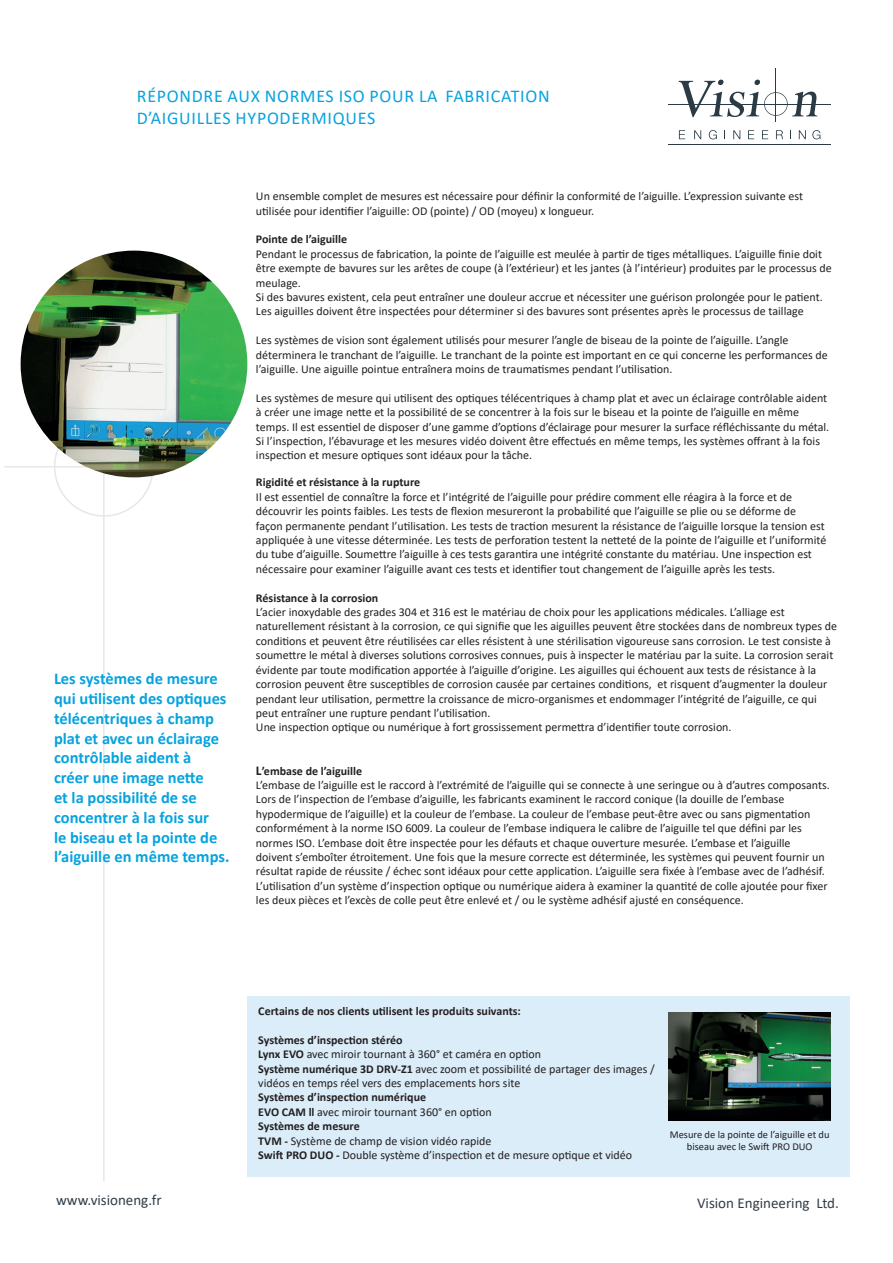
<style>
.page{position:relative;width:893px;height:1263px;background:#fff}
.page>*{position:absolute;margin:0;border:0;box-sizing:border-box;transform-origin:0 0}
.t1{font:18px/21.6px "Calibri";letter-spacing:.04em;color:#06a3df}
.t2{font:700 16.5px/19.8px "Calibri";color:#06a3df}
.t3{font:15px "Calibri";color:#323d47}
.t4{font:12px/14.4px "Calibri";color:#231f20}
.t5{font:700 12px "Calibri";color:#231f20}
.t6{font:10.5px/12.6px "Calibri";color:#231f20;text-align:center}
.s1{font-weight:700;font-size:13.5px}
.s2{font-weight:700}
</style>
<div class="page">
<hr style="left:103px;top:288px;width:2px;height:893px;background:#e6e7e9">
<hr style="left:4px;top:466px;width:176px;height:1px;background:#e6e7e9">
<div style="left:247px;top:996px;width:602px;height:181px;background:#dbedf9"></div>
<svg style="left:679px;top:130px;width:6px;height:9px"></svg>
<svg style="left:694px;top:130px;width:7px;height:9px"></svg>
<svg style="left:709px;top:130px;width:8px;height:9px"></svg>
<svg style="left:733px;top:130px;width:7px;height:9px"></svg>
<svg style="left:748px;top:130px;width:6px;height:9px"></svg>
<svg style="left:762px;top:130px;width:6px;height:9px"></svg>
<svg style="left:776px;top:130px;width:7px;height:9px"></svg>
<svg style="left:799px;top:130px;width:7px;height:9px"></svg>
<svg style="left:812px;top:130px;width:8px;height:9px"></svg>
<hr style="left:668px;top:145px;width:163px;height:1px;background:#2a3b46">
<hr style="left:668px;top:104px;width:163px;height:1px;background:#2a3b46">
<svg style="left:679px;top:80px;width:138px;height:37px"></svg>
<hr style="left:775px;top:69px;width:1px;height:53px;background:#2a3b46">
<img style="left:21px;top:251px;width:226px;height:226px;border-radius:113px">
<img style="left:669px;top:1013px;width:162px;height:108px">
<h1 class="t1" style="left:137px;top:85px;width:414px">RÉPONDRE AUX NORMES ISO POUR LA FABRICATION<br>D’AIGUILLES HYPODERMIQUES</h1>
<p class="t2" style="left:54px;top:669px;width:177px">Les systèmes de mesure qui utilisent des optiques télécentriques à champ plat et avec un éclairage contrôlable aident à créer une image nette<br>et la possibilité de se concentrer à la fois sur<br>le biseau et la pointe de l’aiguille en même temps.</p>
<p class="t4" style="left:256px;top:189px;width:549px">Un ensemble complet de mesures est nécessaire pour définir la conformité de l’aiguille. L’expression suivante est utilisée pour identifier l’aiguille: OD (pointe) / OD (moyeu) x longueur.</p>
<p class="t5" style="left:256px;top:231px;width:93px">Pointe de l’aiguille</p>
<p class="t4" style="left:256px;top:246px;width:577px">Pendant le processus de fabrication, la pointe de l’aiguille est meulée à partir de tiges métalliques. L’aiguille finie doit être exempte de bavures sur les arêtes de coupe (à l’extérieur) et les jantes (à l’intérieur) produites par le processus de meulage.<br>Si des bavures existent, cela peut entraîner une douleur accrue et nécessiter une guérison prolongée pour le patient.<br>Les aiguilles doivent être inspectées pour déterminer si des bavures sont présentes après le processus de taillage</p>
<p class="t4" style="left:256px;top:333px;width:573px">Les systèmes de vision sont également utilisés pour mesurer l’angle de biseau de la pointe de l’aiguille. L’angle déterminera le tranchant de l’aiguille. Le tranchant de la pointe est important en ce qui concerne les performances de l’aiguille. Une aiguille pointue entraînera moins de traumatismes pendant l’utilisation.</p>
<p class="t4" style="left:256px;top:390px;width:575px">Les systèmes de mesure qui utilisent des optiques télécentriques à champ plat et avec un éclairage contrôlable aident à créer une image nette et la possibilité de se concentrer à la fois sur le biseau et la pointe de l’aiguille en même temps. Il est essentiel de disposer d’une gamme d’options d’éclairage pour mesurer la surface réfléchissante du métal.<br>Si l’inspection, l’ébavurage et les mesures vidéo doivent être effectués en même temps, les systèmes offrant à la fois inspection et mesure optiques sont idéaux pour la tâche.</p>
<p class="t5" style="left:256px;top:474px;width:166px">Rigidité et résistance à la rupture</p>
<p class="t4" style="left:256px;top:489px;width:572px">Il est essentiel de connaître la force et l’intégrité de l’aiguille pour prédire comment elle réagira à la force et de découvrir les points faibles. Les tests de flexion mesureront la probabilité que l’aiguille se plie ou se déforme de<br>façon permanente pendant l’utilisation. Les tests de traction mesurent la résistance de l’aiguille lorsque la tension est appliquée à une vitesse déterminée. Les tests de perforation testent la netteté de la pointe de l’aiguille et l’uniformité du tube d’aiguille. Soumettre l’aiguille à ces tests garantira une intégrité constante du matériau. Une inspection est nécessaire pour examiner l’aiguille avant ces tests et identifier tout changement de l’aiguille après les tests.</p>
<p class="t5" style="left:256px;top:589px;width:124px">Résistance à la corrosion</p>
<p class="t4" style="left:256px;top:605px;width:583px">L’acier inoxydable des grades 304 et 316 est le matériau de choix pour les applications médicales. L’alliage est naturellement résistant à la corrosion, ce qui signifie que les aiguilles peuvent être stockées dans de nombreux types de conditions et peuvent être réutilisées car elles résistent à une stérilisation vigoureuse sans corrosion. Le test consiste à soumettre le métal à diverses solutions corrosives connues, puis à inspecter le matériau par la suite. La corrosion serait évidente par toute modification apportée à l’aiguille d’origine. Les aiguilles qui échouent aux tests de résistance à la corrosion peuvent être susceptibles de corrosion causée par certaines conditions, et risquent d’augmenter la douleur pendant leur utilisation, permettre la croissance de micro-organismes et endommager l’intégrité de l’aiguille, ce qui peut entraîner une rupture pendant l’utilisation.<br>Une inspection optique ou numérique à fort grossissement permettra d’identifier toute corrosion.</p>
<p class="t4" style="left:256px;top:763px;width:575px"><span class="s1">L</span><span class="s2">’embase de l’aiguille<br></span>L’embase de l’aiguille est le raccord à l’extrémité de l’aiguille qui se connecte à une seringue ou à d’autres composants.<br>Lors de l’inspection de l’embase d’aiguille, les fabricants examinent le raccord conique (la douille de l’embase hypodermique de l’aiguille) et la couleur de l’embase. La couleur de l’embase peut-être avec ou sans pigmentation conformément à la norme ISO 6009. La couleur de l’embase indiquera le calibre de l’aiguille tel que défini par les normes ISO. L’embase doit être inspectée pour les défauts et chaque ouverture mesurée. L’embase et l’aiguille doivent s’emboîter étroitement. Une fois que la mesure correcte est déterminée, les systèmes qui peuvent fournir un résultat rapide de réussite / échec sont idéaux pour cette application. L’aiguille sera fixée à l’embase avec de l’adhésif.<br>L’utilisation d’un système d’inspection optique ou numérique aidera à examiner la quantité de colle ajoutée pour fixer les deux pièces et l’excès de colle peut être enlevé et / ou le système adhésif ajusté en conséquence.</p>
<p class="t5" style="left:258px;top:1002px;width:264px">Certains de nos clients utilisent les produits suivants:</p>
<p class="t4" style="left:258px;top:1032px;width:398px"><span class="s2">Systèmes d’inspection stéréo<br>Lynx EVO</span> avec miroir tournant à 360° et caméra en option<br><span class="s2">Système numérique 3D DRV-Z1</span> avec zoom et possibilité de partager des images / vidéos en temps réel vers des emplacements hors site</p>
<p class="t4" style="left:258px;top:1090px;width:375px"><span class="s2">Systèmes d’inspection numérique<br>EVO CAM ll</span> avec miroir tournant 360° en option<br><span class="s2">Systèmes de mesure<br>TVM -</span> Système de champ de vision vidéo rapide<br><span class="s2">Swift PRO DUO -</span> Double système d’inspection et de mesure optique et vidéo</p>
<p class="t6" style="left:670px;top:1127px;width:161px">Mesure de la pointe de l’aiguille et du biseau avec le Swift PRO DUO</p>
<p class="t3" style="left:56px;top:1190px;width:107px">www.visioneng.fr</p>
<p class="t3" style="left:697px;top:1192px;width:143px">Vision Engineering Ltd.</p>
</div>
